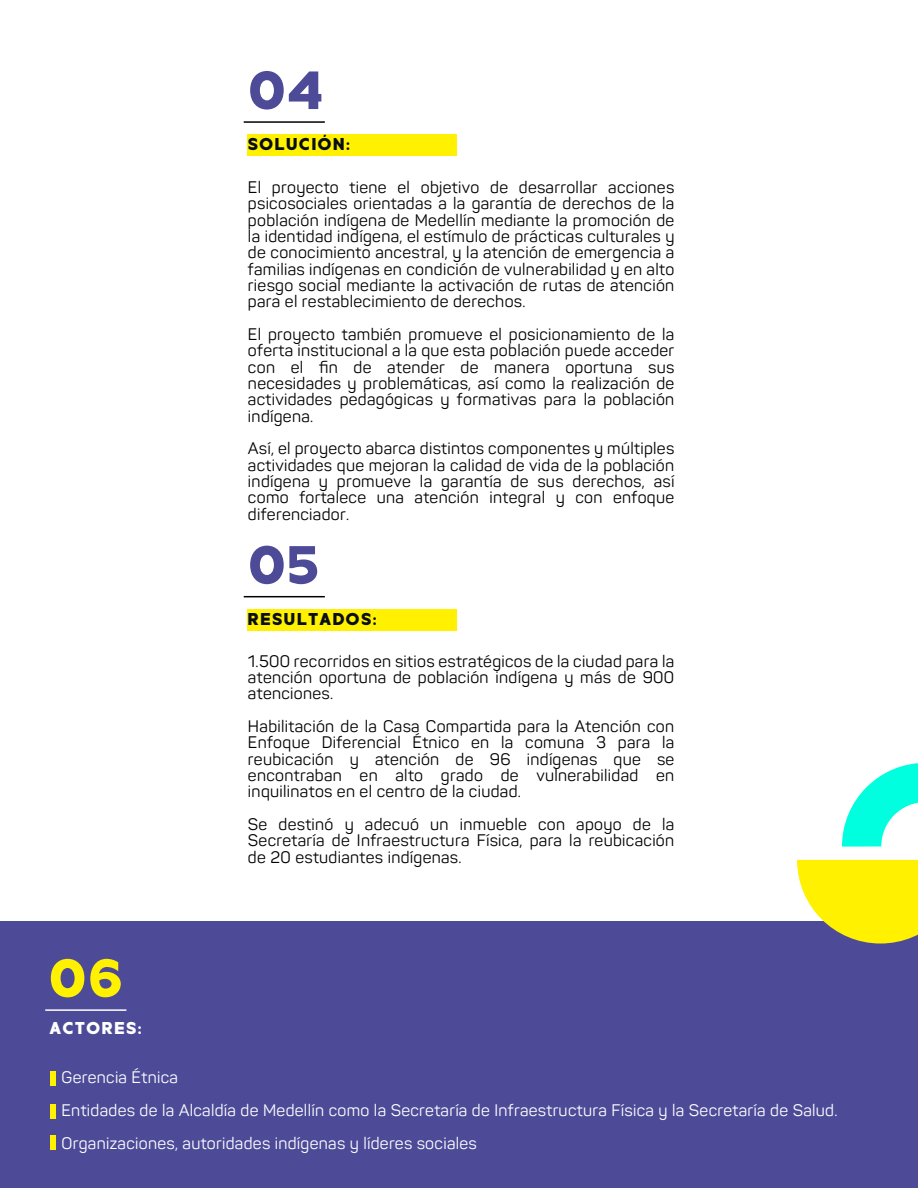
<style>
.page{position:relative;width:918px;height:1188px;background:#fff}
.page>*{position:absolute;margin:0;border:0;box-sizing:border-box;transform-origin:0 0}
.t1{font:800 56.25px "Metrisch";color:#4d4b98}
.t2{font:800 56.25px "Metrisch";color:#fff100}
.t3{font:800 18px "Metrisch";letter-spacing:.06em;color:#090e15}
.t4{font:800 18px "Metrisch";letter-spacing:.06em;color:#fff}
.t5{font:16.5px/16.4px "Panton";letter-spacing:.02em;color:#000;text-align:justify}
.t6{font:16.5px/32.7px "Panton";letter-spacing:.02em;color:#fff}
</style>
<div class="page">
<div style="left:0;top:922px;width:918px;height:266px;background:#4d4b98"></div>
<svg style="left:797px;top:860px;width:121px;height:84px"></svg>
<svg style="left:842px;top:763px;width:76px;height:84px"></svg>
<div style="left:247px;top:134px;width:210px;height:22px;background:#fff100"></div>
<hr style="left:244px;top:121px;width:81px;height:2px;background:#000">
<div style="left:247px;top:609px;width:210px;height:22px;background:#fff100"></div>
<hr style="left:244px;top:596px;width:81px;height:1px;background:#000">
<hr style="left:45px;top:1009px;width:81px;height:2px;background:#fff">
<div style="left:50px;top:1071px;width:5px;height:15px;background:#fff100"></div>
<div style="left:50px;top:1104px;width:5px;height:15px;background:#fff100"></div>
<div style="left:50px;top:1136px;width:5px;height:14px;background:#fff100"></div>
<h1 class="t1" style="left:249px;top:58px;width:77px">04</h1>
<p class="t3" style="left:247px;top:134px;width:104px">SOLUCIÓN:</p>
<p class="t5" style="left:248px;top:179px;width:428px">El proyecto tiene el objetivo de desarrollar acciones psicosociales orientadas a la garantía de derechos de la población indígena de Medellín mediante la promoción de la identidad indígena, el estímulo de prácticas culturales y de conocimiento ancestral, y la atención de emergencia a familias indígenas en condición de vulnerabilidad y en alto riesgo social mediante la activación de rutas de atención para el restablecimiento de derechos.</p>
<p class="t5" style="left:248px;top:326px;width:428px">El proyecto también promueve el posicionamiento de la oferta institucional a la que esta población puede acceder con el fin de atender de manera oportuna sus necesidades y problemáticas, así como la realización de actividades pedagógicas y formativas para la población indígena.</p>
<p class="t5" style="left:248px;top:440px;width:428px">Así, el proyecto abarca distintos componentes y múltiples actividades que mejoran la calidad de vida de la población indígena y promueve la garantía de sus derechos, así como fortalece una atención integral y con enfoque diferenciador.</p>
<h1 class="t1" style="left:249px;top:532px;width:73px">05</h1>
<p class="t3" style="left:247px;top:608px;width:131px">RESULTADOS:</p>
<h1 class="t2" style="left:50px;top:945px;width:76px">06</h1>
<p class="t4" style="left:50px;top:1017px;width:94px">ACTORES:</p>
<p class="t5" style="left:248px;top:653px;width:428px">1.500 recorridos en sitios estratégicos de la ciudad para la atención oportuna de población indígena y más de 900 atenciones.</p>
<p class="t5" style="left:248px;top:718px;width:428px">Habilitación de la Casa Compartida para la Atención con Enfoque Diferencial Étnico en la comuna 3 para la reubicación y atención de 96 indígenas que se encontraban en alto grado de vulnerabilidad en inquilinatos en el centro de la ciudad.</p>
<p class="t5" style="left:248px;top:816px;width:428px">Se destinó y adecuó un inmueble con apoyo de la Secretaría de Infraestructura Física, para la reubicación de 20 estudiantes indígenas.</p>
<p class="t6" style="left:62px;top:1061px;width:777px">Gerencia Étnica<br>Entidades de la Alcaldía de Medellín como la Secretaría de Infraestructura Física y la Secretaría de Salud.<br>Organizaciones, autoridades indígenas y líderes sociales</p>
</div>
